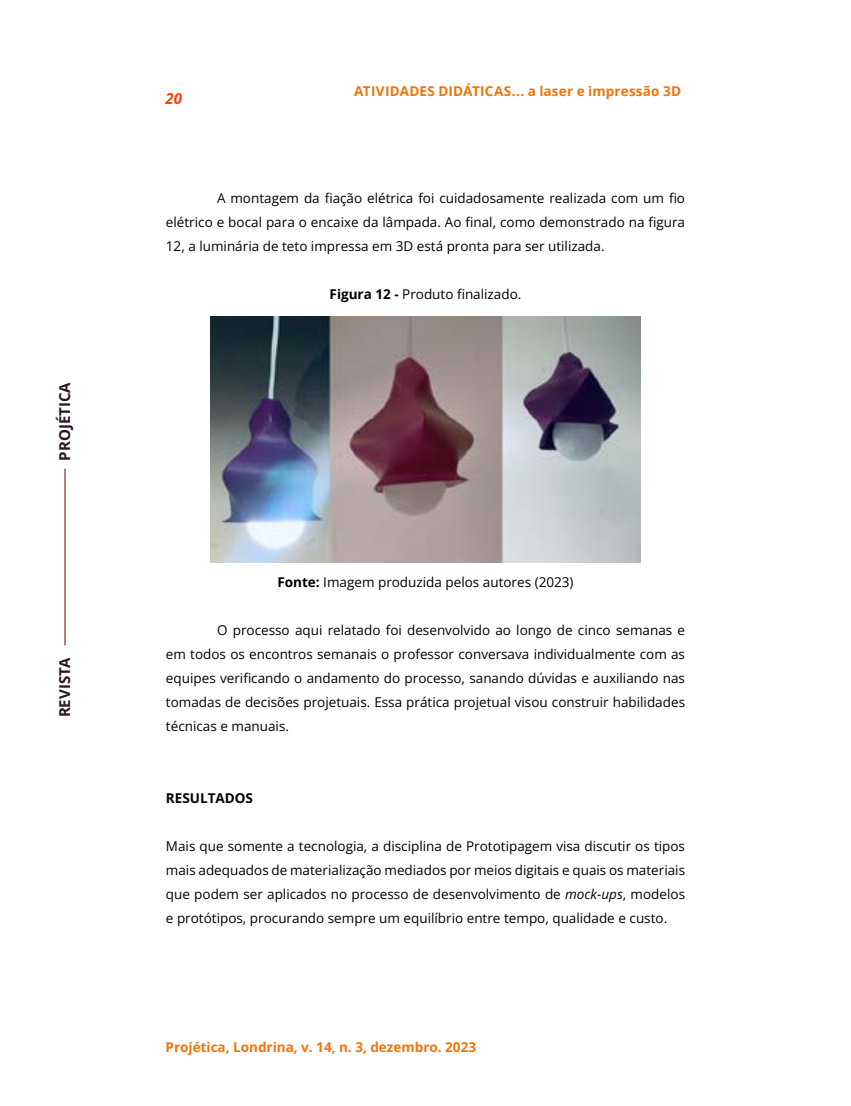
<style>
.page{position:relative;width:851px;height:1106px;background:#fff}
.page>*{position:absolute;margin:0;border:0;box-sizing:border-box;transform-origin:0 0}
.t1{font:700 15px "Open Sans";color:#261626}
.t2{font:italic 700 15px "Open Sans";color:#f24405}
.t3{font:13.5px/24px "Open Sans";color:#000;text-align:justify}
.t4{font:700 13.5px "Open Sans";color:#f27405}
.t5{font:700 13.5px "Open Sans";color:#000}
.s1{font-weight:700}
.s2{font-style:italic}
</style>
<div class="page">
<hr style="left:64px;top:468px;width:2px;height:177px;background:#8c2323">
<img style="left:211px;top:316px;width:429px;height:246px">
<p class="t1" style="left:54px;top:460px;width:80px;rotate:-90deg">PROJÉTICA</p>
<p class="t1" style="left:54px;top:717px;width:62px;rotate:-90deg">REVISTA</p>
<p class="t2" style="left:166px;top:88px;width:18px">20</p>
<p class="t4" style="left:354px;top:82px;width:328px">ATIVIDADES DIDÁTICAS... a laser e impressão 3D</p>
<p class="t3" style="left:166px;top:185px;width:520px;text-indent:51px">A montagem da fiação elétrica foi cuidadosamente realizada com um fio elétrico e bocal para o encaixe da lâmpada. Ao final, como demonstrado na figura 12, a luminária de teto impressa em 3D está pronta para ser utilizada.</p>
<p class="t3" style="left:329px;top:281px;width:193px"><span class="s1">Figura 12 -</span> Produto finalizado.</p>
<p class="t3" style="left:277px;top:569px;width:297px"><span class="s1">Fonte:</span> Imagem produzida pelos autores (2023)</p>
<p class="t3" style="left:166px;top:617px;width:520px;text-indent:51px">O processo aqui relatado foi desenvolvido ao longo de cinco semanas e em todos os encontros semanais o professor conversava individualmente com as equipes verificando o andamento do processo, sanando dúvidas e auxiliando nas tomadas de decisões projetuais. Essa prática projetual visou construir habilidades técnicas e manuais.</p>
<p class="t5" style="left:166px;top:788px;width:89px">RESULTADOS</p>
<p class="t3" style="left:166px;top:833px;width:520px">Mais que somente a tecnologia, a disciplina de Prototipagem visa discutir os tipos mais adequados de materialização mediados por meios digitais e quais os materiais que podem ser aplicados no processo de desenvolvimento de <span class="s2">mock-ups</span>, modelos e protótipos, procurando sempre um equilíbrio entre tempo, qualidade e custo.</p>
<p class="t4" style="left:166px;top:1037px;width:312px">Projética, Londrina, v. 14, n. 3, dezembro. 2023</p>
</div>
